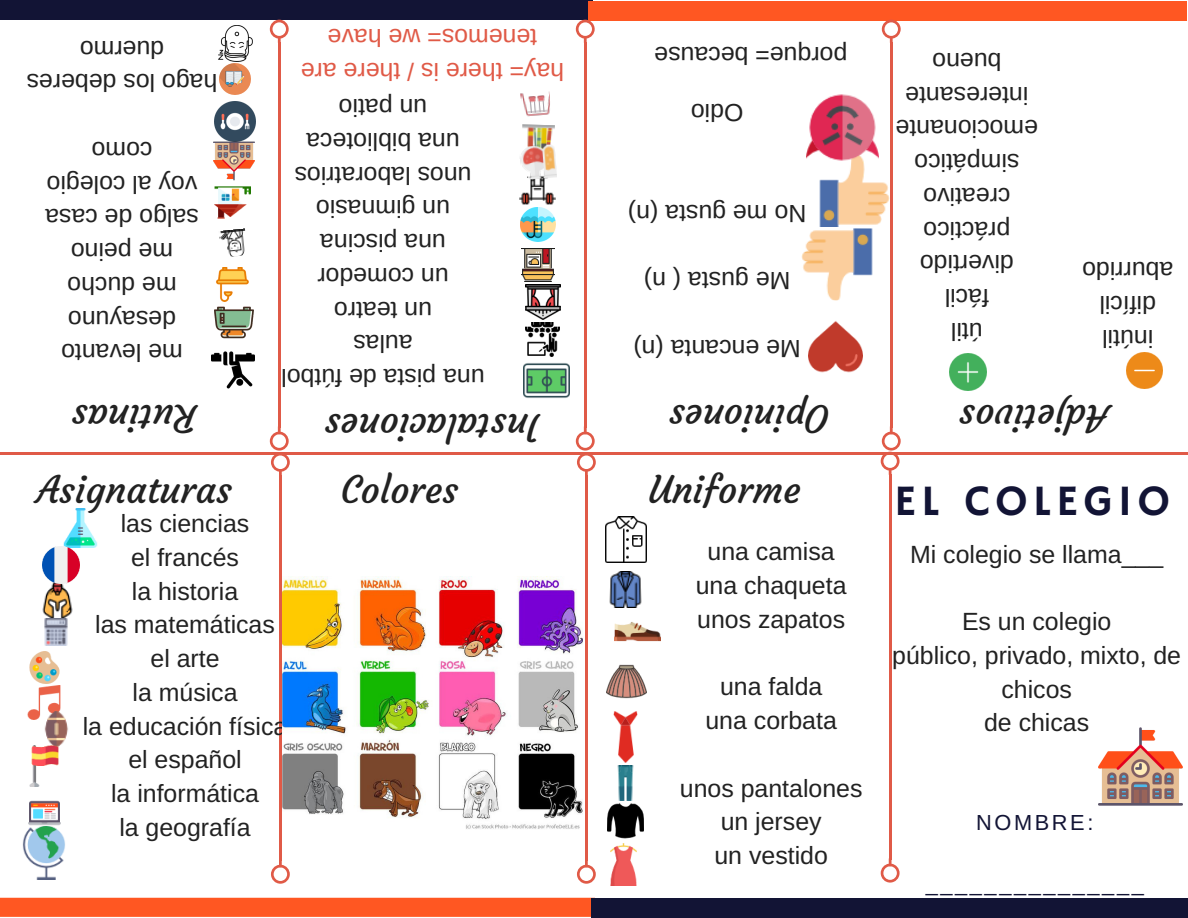
<style>
.page{position:relative;width:1188px;height:918px;background:#fff}
.page>*{position:absolute;margin:0;border:0;box-sizing:border-box;transform-origin:0 0}
.t1{font:43.65px "Hammersmith One";letter-spacing:.12em;color:#121435}
.t2{font:37.35px "Courgette";color:#222}
.t3{font:24.9px/33.8px "Arimo";color:#222;text-align:center}
.t4{font:24.9px/33.8px "Arimo";color:#e05a47;text-align:center}
.t5{font:21.75px "Arimo";letter-spacing:.12em;color:#121435}
</style>
<div class="page">
<div style="left:0;top:0;width:593px;height:19px;background:#121435"></div>
<div style="left:588px;top:1px;width:599px;height:19px;background:#ff5722"></div>
<div style="left:0;top:898px;width:595px;height:19px;background:#ff5722"></div>
<div style="left:592px;top:899px;width:596px;height:19px;background:#121435"></div>
<hr style="left:278px;top:42px;width:3px;height:385px;background:#e05a47">
<svg style="left:270px;top:20px;width:19px;height:23px"></svg>
<hr style="left:584px;top:42px;width:3px;height:385px;background:#e05a47">
<svg style="left:576px;top:20px;width:19px;height:23px"></svg>
<hr style="left:890px;top:42px;width:3px;height:385px;background:#e05a47">
<svg style="left:882px;top:20px;width:19px;height:23px"></svg>
<hr style="left:279px;top:475px;width:3px;height:386px;background:#e05a47">
<svg style="left:270px;top:426px;width:20px;height:49px"></svg>
<svg style="left:271px;top:861px;width:19px;height:23px"></svg>
<hr style="left:585px;top:475px;width:3px;height:386px;background:#e05a47">
<svg style="left:576px;top:426px;width:20px;height:49px"></svg>
<svg style="left:577px;top:861px;width:19px;height:23px"></svg>
<hr style="left:889px;top:474px;width:3px;height:385px;background:#e05a47">
<svg style="left:881px;top:426px;width:20px;height:49px"></svg>
<svg style="left:881px;top:858px;width:19px;height:25px"></svg>
<hr style="left:0;top:452px;width:1188px;height:3px;background:#e05a47">
<img style="left:215px;top:306px;width:38px;height:33px">
<img style="left:211px;top:351px;width:43px;height:38px">
<img style="left:216px;top:268px;width:33px;height:34px">
<img style="left:214px;top:101px;width:41px;height:80px">
<img style="left:61px;top:508px;width:37px;height:40px">
<img style="left:605px;top:516px;width:42px;height:46px">
<img style="left:609px;top:572px;width:33px;height:36px">
<img style="left:614px;top:622px;width:46px;height:20px">
<img style="left:606px;top:664px;width:41px;height:35px">
<img style="left:613px;top:711px;width:25px;height:52px">
<img style="left:607px;top:765px;width:36px;height:73px">
<img style="left:42px;top:584px;width:31px;height:35px">
<img style="left:44px;top:619px;width:24px;height:27px">
<img style="left:809px;top:321px;width:54px;height:52px">
<img style="left:523px;top:363px;width:46px;height:35px">
<img style="left:525px;top:323px;width:34px;height:34px">
<img style="left:525px;top:285px;width:35px;height:35px">
<img style="left:522px;top:249px;width:33px;height:32px">
<img style="left:520px;top:180px;width:36px;height:62px">
<img style="left:219px;top:228px;width:27px;height:29px">
<img style="left:218px;top:26px;width:35px;height:36px">
<img style="left:27px;top:651px;width:34px;height:69px">
<img style="left:215px;top:186px;width:36px;height:33px">
<img style="left:610px;top:844px;width:27px;height:41px">
<img style="left:819px;top:163px;width:71px;height:63px">
<img style="left:801px;top:228px;width:72px;height:72px">
<img style="left:38px;top:711px;width:30px;height:35px">
<img style="left:219px;top:63px;width:32px;height:31px">
<img style="left:43px;top:547px;width:37px;height:37px">
<img style="left:29px;top:746px;width:30px;height:40px">
<img style="left:28px;top:800px;width:33px;height:27px">
<img style="left:282px;top:576px;width:301px;height:253px">
<img style="left:807px;top:94px;width:72px;height:69px">
<img style="left:1126px;top:352px;width:36px;height:36px">
<img style="left:949px;top:353px;width:38px;height:37px">
<img style="left:1098px;top:727px;width:84px;height:79px">
<img style="left:522px;top:124px;width:33px;height:18px">
<img style="left:520px;top:142px;width:37px;height:38px">
<img style="left:520px;top:91px;width:30px;height:26px">
<img style="left:22px;top:827px;width:43px;height:53px">
<p class="t3" style="left:217px;top:100px;width:192px;rotate:180deg">ogah so l se r ebed mr eud o</p>
<p class="t4" style="left:564px;top:89px;width:265px;rotate:180deg">=yah ereht s i ereht/ era<br>mene t =so w e evah</p>
<p class="t3" style="left:485px;top:395px;width:205px;rotate:180deg">anu atsip ed lobtúf<br>sal ua<br>nu or taet<br>nu mo c r ode<br>anu anicsip<br>nu mi g o i san<br>sonu so i r t aroba l<br>anu acetoi lbib<br>nu oi tap</p>
<p class="t3" style="left:199px;top:370px;width:155px;rotate:180deg">m e o t nave l<br>onuyased<br>m e ohcud<br>m e on i ep<br>og l as ed asac<br>yov oigelocla mo c o</p>
<h2 class="t2" style="left:197px;top:441px;width:126px;rotate:180deg">R sani tu</h2>
<h2 class="t2" style="left:540px;top:450px;width:216px;rotate:180deg">senoi calatsnI</h2>
<p class="t3" style="left:847px;top:73px;width:194px;rotate:180deg">=euq r op esuaceb</p>
<p class="t3" style="left:743px;top:129px;width:54px;rotate:180deg">O oid</p>
<p class="t3" style="left:806px;top:230px;width:180px;rotate:180deg">N o m e at sug )n(</p>
<p class="t3" style="left:790px;top:298px;width:148px;rotate:180deg">M e at sug ( )n</p>
<p class="t3" style="left:801px;top:365px;width:169px;rotate:180deg">M e a t nacne ) n (</p>
<p class="t3" style="left:1038px;top:348px;width:144px;rotate:180deg">litú<br>l icáf<br>odi t revid<br>oc i t cárp<br>ovi taerc<br>mi s oc i t áp<br>me e t nano i co<br>etnaseretni<br>oneub</p>
<p class="t3" style="left:1173px;top:355px;width:93px;rotate:180deg">l i túni<br>l icífid<br>odi r ruba</p>
<h2 class="t2" style="left:831px;top:441px;width:162px;rotate:180deg">O senoinip</h2>
<h2 class="t2" style="left:1110px;top:441px;width:151px;rotate:180deg">A sovi tejd</h2>
<h2 class="t2" style="left:36px;top:466px;width:197px">Asignaturas</h2>
<h2 class="t2" style="left:341px;top:466px;width:119px">Colores</h2>
<h2 class="t2" style="left:649px;top:466px;width:153px">Uniforme</h2>
<p class="t3" style="left:83px;top:507px;width:206px">las ciencias<br>el francés<br>la historia<br>las matemáticas el arte<br>la música<br>la educación física el español<br>la informática<br>la geografía</p>
<p class="t3" style="left:696px;top:535px;width:152px">una camisa una chaqueta unos zapatos</p>
<p class="t3" style="left:705px;top:670px;width:133px">una falda una corbata</p>
<p class="t3" style="left:680px;top:771px;width:184px">unos pantalones un jersey<br>un vestido</p>
<h1 class="t1" style="left:895px;top:476px;width:277px">EL COLEGIO</h1>
<p class="t3" style="left:910px;top:537px;width:255px">Mi colegio se llama___</p>
<p class="t3" style="left:892px;top:604px;width:290px">Es un colegio<br>público, privado, mixto, de chicos<br>de chicas</p>
<p class="t5" style="left:976px;top:811px;width:119px">NOMBRE:</p>
<p class="t5" style="left:926px;top:871px;width:220px">_______________</p>
</div>
